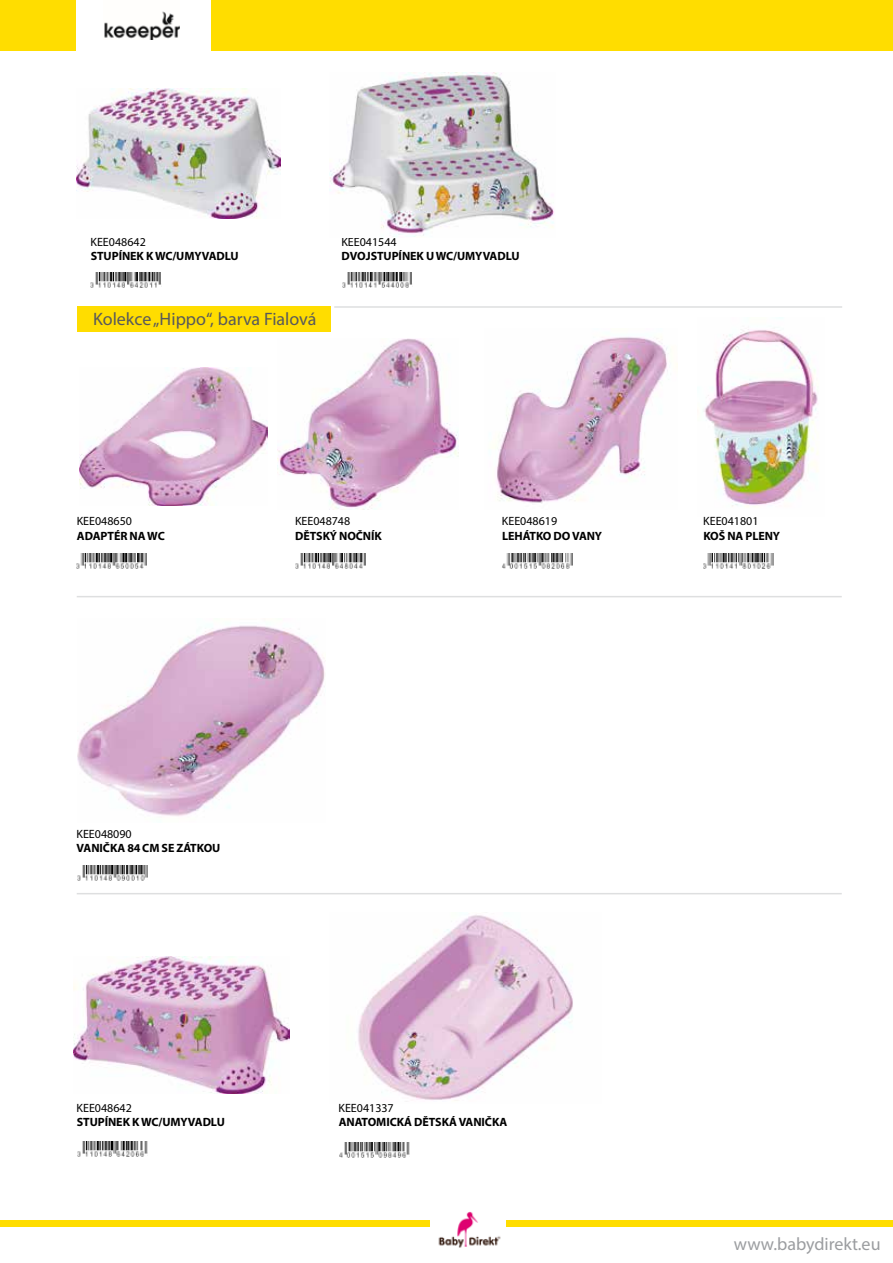
<style>
.page{position:relative;width:893px;height:1263px;background:#fff}
.page>*{position:absolute;margin:0;border:0;box-sizing:border-box;transform-origin:0 0}
.t1{font:18px "Myriad Pro";color:#58595b}
.t2{font:18px "Myriad Pro";color:#9b9da0}
.t3{font:700 12px "Myriad Pro";letter-spacing:-.005em;color:#000}
.t4{font:12px "Myriad Pro";color:#000}
</style>
<div class="page">
<div style="left:0;top:0;width:893px;height:51px;background:#fd0"></div>
<div style="left:0;top:1220px;width:893px;height:7px;background:#fd0"></div>
<div style="left:77px;top:0;width:134px;height:64px;background:#fff"></div>
<div style="left:430px;top:1212px;width:76px;height:51px;background:#fff"></div>
<img style="left:438px;top:1212px;width:63px;height:36px">
<img style="left:104px;top:11px;width:76px;height:29px">
<div style="left:77px;top:306px;width:253px;height:26px;background:#fd0"></div>
<hr style="left:334px;top:306px;width:508px;height:2px;background:#dedfe0">
<img style="left:76px;top:88px;width:204px;height:130px">
<img style="left:91px;top:273px;width:70px;height:15px">
<img style="left:342px;top:273px;width:70px;height:15px">
<img style="left:329px;top:72px;width:225px;height:165px">
<img style="left:295px;top:553px;width:71px;height:15px">
<img style="left:76px;top:553px;width:71px;height:15px">
<img style="left:502px;top:553px;width:71px;height:15px">
<img style="left:704px;top:317px;width:114px;height:190px">
<img style="left:497px;top:337px;width:181px;height:166px">
<img style="left:277px;top:338px;width:182px;height:171px">
<img style="left:80px;top:368px;width:188px;height:137px">
<img style="left:703px;top:553px;width:71px;height:15px">
<img style="left:77px;top:625px;width:248px;height:191px">
<img style="left:74px;top:956px;width:216px;height:138px">
<img style="left:77px;top:865px;width:70px;height:15px">
<img style="left:77px;top:1141px;width:70px;height:15px">
<img style="left:358px;top:915px;width:215px;height:186px">
<img style="left:339px;top:1142px;width:70px;height:15px">
<hr style="left:77px;top:893px;width:765px;height:1px;background:#dedfe0">
<hr style="left:77px;top:596px;width:765px;height:1px;background:#dedfe0">
<p class="t4" style="left:91px;top:235px;width:57px">KEE048642</p>
<p class="t3" style="left:91px;top:248px;width:148px">STUPÍNEK K WC/UMYVADLU</p>
<h1 class="t1" style="left:93px;top:308px;width:225px">Kolekce „Hippo“, barva Fialová</h1>
<p class="t4" style="left:341px;top:235px;width:57px">KEE041544</p>
<p class="t3" style="left:342px;top:248px;width:178px">DVOJSTUPÍNEK U WC/UMYVADLU</p>
<p class="t4" style="left:77px;top:514px;width:57px">KEE048650</p>
<p class="t3" style="left:77px;top:528px;width:80px">ADAPTÉR NA WC</p>
<p class="t4" style="left:295px;top:514px;width:57px">KEE048748</p>
<p class="t3" style="left:295px;top:528px;width:83px">DĚTSKÝ NOČNÍK</p>
<p class="t4" style="left:502px;top:514px;width:57px">KEE048619</p>
<p class="t3" style="left:502px;top:528px;width:102px">LEHÁTKO DO VANY</p>
<p class="t4" style="left:703px;top:514px;width:57px">KEE041801</p>
<p class="t3" style="left:703px;top:528px;width:78px">KOŠ NA PLENY</p>
<p class="t4" style="left:77px;top:826px;width:57px">KEE048090</p>
<p class="t3" style="left:77px;top:840px;width:129px">VANIČKA 84 CM SE ZÁTKOU</p>
<p class="t4" style="left:77px;top:1100px;width:57px">KEE048642</p>
<p class="t3" style="left:77px;top:1114px;width:148px">STUPÍNEK K WC/UMYVADLU</p>
<p class="t4" style="left:339px;top:1100px;width:57px">KEE041337</p>
<p class="t3" style="left:339px;top:1114px;width:170px">ANATOM ICKÁ DĚTSKÁ VANIČKA</p>
<h1 class="t2" style="left:734px;top:1233px;width:148px">www.babydirekt.eu</h1>
</div>
